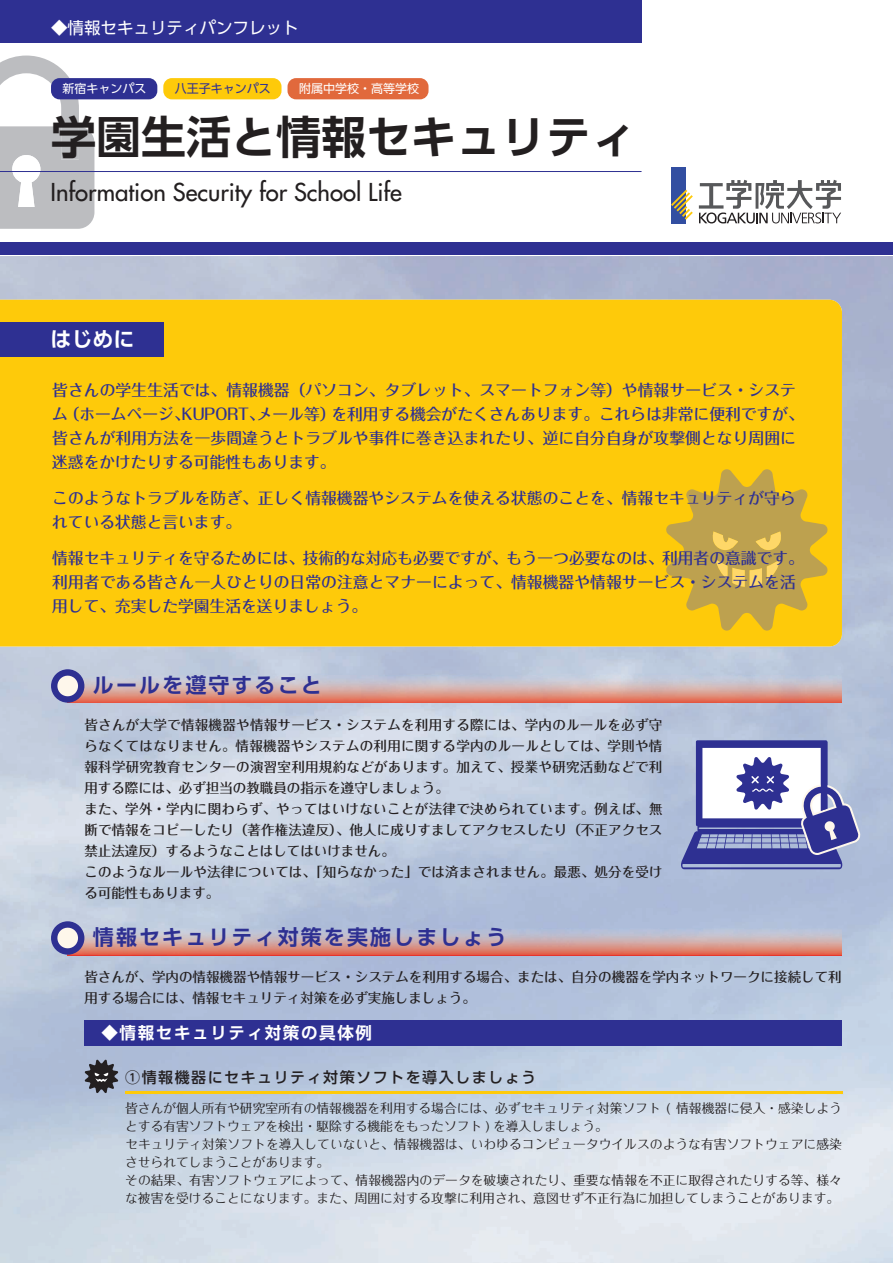
<style>
.page{position:relative;width:893px;height:1263px;background:#fff}
.page>*{position:absolute;margin:0;border:0;box-sizing:border-box;transform-origin:0 0}
.t1{font:700 45px "UD Shin Go Pro De";color:#231f20}
.t2{font:24px "Futura";color:#231f20}
.t3{font:700 21px "UD Shin Go Pro De";letter-spacing:.1em;color:#2e3092}
.t4{font:700 21px "UD Shin Go Pro De";color:#fff}
.t5{font:16.5px "UD Shin Go Pro";color:#fff}
.t6{font:700 16.5px "UD Shin Go Pro De";letter-spacing:.1em;color:#fff}
.t7{font:500 15.75px/24px "Folk Pro";letter-spacing:.005em;color:#2e3092}
.t8{font:500 15px "UD Shin Go Pro";letter-spacing:.1em;color:#231f20}
.t9{font:500 13.5px/21px "Folk Pro";letter-spacing:.01em;color:#231f20}
.t10{font:12.75px/18px "Folk Pro";color:#231f20}
.t11{font:12px "UD Shin Go Pro";color:#fff}
.t12{font:12px "UD Shin Go Pro";color:#2e3092}
</style>
<div class="page">
<img style="left:841px;top:315px;width:52px;height:948px">
<img style="left:52px;top:646px;width:420px;height:617px">
<img style="left:472px;top:646px;width:369px;height:617px">
<img style="left:71px;top:928px;width:771px;height:27px">
<img style="left:74px;top:675px;width:768px;height:27px">
<div style="left:0;top:242px;width:893px;height:13px;background:#2e3092"></div>
<svg style="left:0;top:56px;width:94px;height:173px"></svg>
<div style="left:0;top:300px;width:842px;height:346px;background:#feca0a"></div>
<div style="left:84px;top:1020px;width:758px;height:25px;background:#2e3092"></div>
<div style="left:51px;top:669px;width:33px;height:34px;background:#2e3092;border-radius:50%"></div>
<svg style="left:57px;top:675px;width:21px;height:22px"></svg>
<div style="left:671px;top:167px;width:15px;height:56px;background:#324ea1"></div>
<svg style="left:671px;top:190px;width:22px;height:30px"></svg>
<svg style="left:699px;top:180px;width:142px;height:43px"></svg>
<div style="left:0;top:0;width:642px;height:43px;background:#2e3092"></div>
<hr style="left:0;top:171px;width:641px;height:1px;background:#2e3092">
<div style="left:51px;top:78px;width:106px;height:21px;background:#2e3092;border-radius:9px"></div>
<div style="left:163px;top:78px;width:118px;height:21px;background:#feca0a;border-radius:9px"></div>
<div style="left:287px;top:78px;width:141px;height:21px;background:#e1693c;border-radius:9px"></div>
<div style="left:0;top:322px;width:164px;height:34px;background:#2e3092"></div>
<svg style="left:666px;top:469px;width:162px;height:162px;background:#d8b236"></svg>
<div style="left:51px;top:921px;width:33px;height:34px;background:#2e3092;border-radius:50%"></div>
<svg style="left:57px;top:927px;width:21px;height:22px"></svg>
<svg style="left:85px;top:1059px;width:33px;height:34px"></svg>
<svg style="left:681px;top:740px;width:180px;height:129px"></svg>
<hr style="left:125px;top:1091px;width:717px;height:3px;background:#feca0a">
<p class="t5" style="left:51px;top:15px;width:249px">◆情報セキュリティパンフレット</p>
<p class="t11" style="left:63px;top:78px;width:85px">新宿キャンパス</p>
<p class="t12" style="left:175px;top:78px;width:97px">八王子キャンパス</p>
<p class="t11" style="left:299px;top:78px;width:121px">附属中学校・高等学校</p>
<h1 class="t1" style="left:51px;top:100px;width:587px">学園生活と情報セキュリティ</h1>
<h2 class="t2" style="left:51px;top:177px;width:353px">Information Security for School Life</h2>
<h3 class="t4" style="left:51px;top:322px;width:85px">はじめに</h3>
<p class="t7" style="left:52px;top:376px;width:753px">皆さんの学生生活では、情報機器（パソコン、タブレット、スマートフォン等）や情報サービス・システム（ホームページ、KUPORT、メール等）を利用する機会がたくさんあります。これらは非常に便利ですが、皆さんが利用方法を一歩間違うとトラブルや事件に巻き込まれたり、逆に自分自身が攻撃側となり周囲に迷惑をかけたりする可能性もあります。</p>
<p class="t7" style="left:52px;top:484px;width:745px">このようなトラブルを防ぎ、正しく情報機器やシステムを使える状態のことを、情報セキュリティが守られている状態と言います。</p>
<p class="t7" style="left:52px;top:544px;width:753px">情報セキュリティを守るためには、技術的な対応も必要ですが、もう一つ必要なのは、利用者の意識です。利用者である皆さん一人ひとりの日常の注意とマナーによって、情報機器や情報サービス・システムを活用して、充実した学園生活を送りましょう。</p>
<h3 class="t3" style="left:93px;top:668px;width:230px">ルールを遵守すること</h3>
<p class="t9" style="left:84px;top:712px;width:580px">皆さんが大学で情報機器や情報サービス・システムを利用する際には、学内のルールを必ず守らなくてはなりません。情報機器やシステムの利用に関する学内のルールとしては、学則や情報科学研究教育センターの演習室利用規約などがあります。加えて、授業や研究活動などで利用する際には、必ず担当の教職員の指示を遵守しましょう。<br>また、学外・学内に関わらず、やってはいけないことが法律で決められています。例えば、無断で情報をコピーしたり（著作権法違反）、他人に成りすましてアクセスしたり（不正アクセス禁止法違反）するようなことはしてはいけません。<br>このようなルールや法律については、「知らなかった」では済まされません。最悪、処分を受ける可能性もあります。</p>
<h3 class="t3" style="left:93px;top:920px;width:415px">情報セキュリティ対策を実施しましょう</h3>
<p class="t9" style="left:84px;top:964px;width:759px">皆さんが、学内の情報機器や情報サービス・システムを利用する場合、または、自分の機器を学内ネットワークに接続して利用する場合には、情報セキュリティ対策を必ず実施しましょう。</p>
<p class="t6" style="left:101px;top:1019px;width:272px">◆情報セキュリティ対策の具体例</p>
<p class="t8" style="left:125px;top:1065px;width:413px">①情報機器にセキュリティ対策ソフトを導入しましょう</p>
<p class="t10" style="left:125px;top:1097px;width:718px">皆さんが個人所有や研究室所有の情報機器を利用する場合には、必ずセキュリティ対策ソフト ( 情報機器に侵入・感染しようとする有害ソフトウェアを検出・駆除する機能をもったソフト ) を導入しましょう。<br>セキュリティ対策ソフトを導入していないと、情報機器は、いわゆるコンピュータウイルスのような有害ソフトウェアに感染させられてしまうことがあります。<br>その結果、有害ソフトウェアによって、情報機器内のデータを破壊されたり、重要な情報を不正に取得されたりする等、様々な被害を受けることになります。また、周囲に対する攻撃に利用され、意図せず不正行為に加担してしまうことがあります。</p>
</div>
